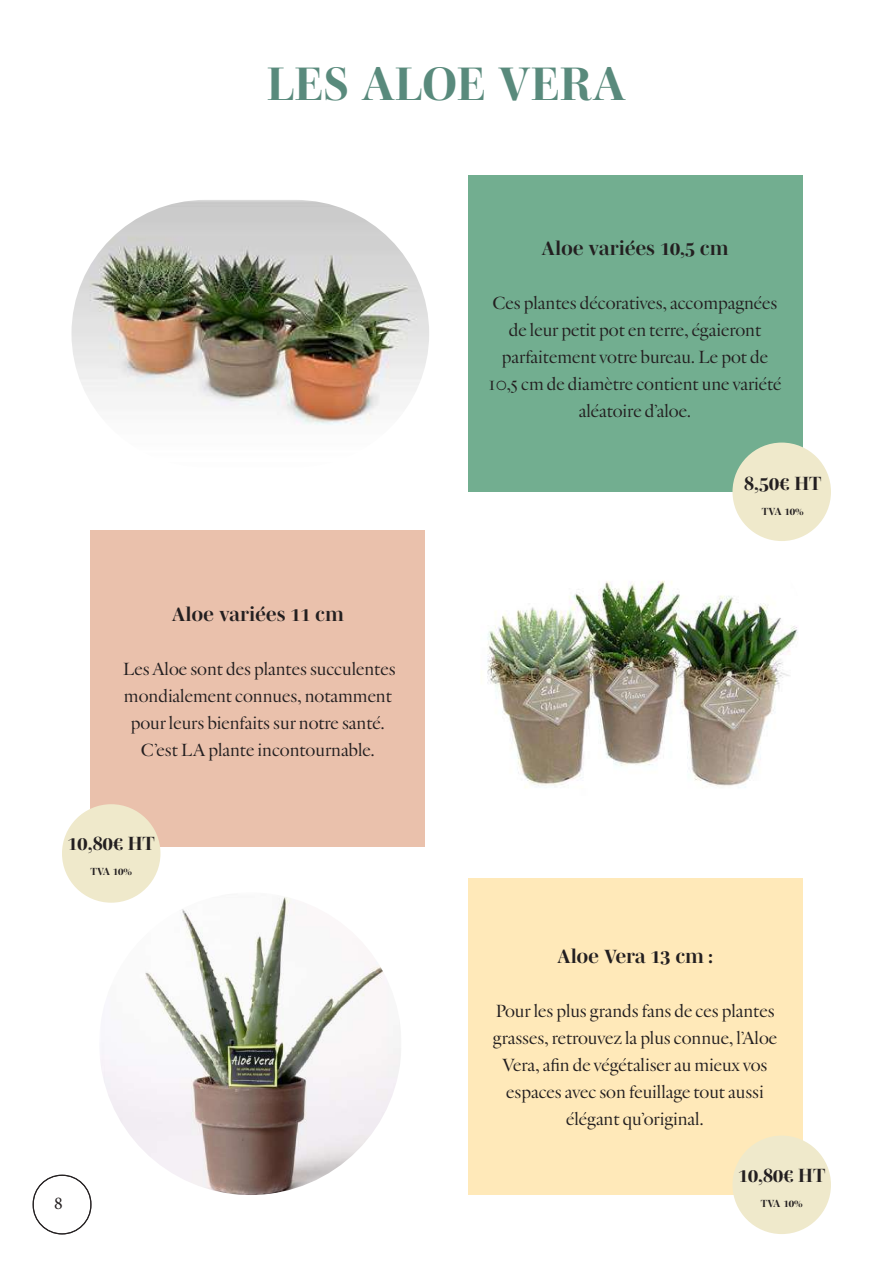
<style>
.page{position:relative;width:893px;height:1263px;background:#fff}
.page>*{position:absolute;margin:0;border:0;box-sizing:border-box;transform-origin:0 0}
.t1{font:700 48px "Mencken Std Head";color:#598a7c}
.t2{font:700 19.5px "Mencken Std Head";color:#231f20}
.t3{font:18px/27px "Verdigris MVB Pro Big";color:#231f20;text-align:center}
.t4{font:18px "Minion Pro";color:#231f20}
.t5{font:700 10.5px "Mencken Std Head";color:#231f20}
</style>
<div class="page">
<div style="left:33px;top:1175px;width:58px;height:59px;border:1px solid #231f20;border-radius:29px"></div>
<div style="left:468px;top:878px;width:334px;height:317px;background:#ffe9b9"></div>
<div style="left:468px;top:175px;width:334px;height:317px;background:#72ae90"></div>
<div style="left:91px;top:530px;width:334px;height:317px;background:#eac1ac"></div>
<img style="left:487px;top:580px;width:311px;height:208px">
<img style="left:71px;top:200px;width:358px;height:267px;border-radius:134px">
<img style="left:99px;top:892px;width:302px;height:303px;border-radius:151px">
<div style="left:732px;top:443px;width:99px;height:98px;background:#efe9cb;border-radius:50%"></div>
<div style="left:62px;top:804px;width:98px;height:99px;background:#efe9cb;border-radius:50%"></div>
<div style="left:732px;top:1135px;width:99px;height:99px;background:#efe9cb;border-radius:50%"></div>
<h1 class="t1" style="left:267px;top:56px;width:361px">LES ALOE VERA</h1>
<p class="t2" style="left:541px;top:238px;width:189px">Aloe variées 10,5 cm</p>
<p class="t3" style="left:488px;top:290px;width:295px">Ces plantes décoratives, accompagnées de leur petit pot en terre, égaieront parfaitement votre bureau. Le pot de 10,5 cm de diamètre contient une variété aléatoire d’aloe.</p>
<p class="t2" style="left:172px;top:604px;width:174px">Aloe variées 11 cm</p>
<p class="t3" style="left:123px;top:656px;width:274px">Les Aloe sont des plantes succulentes mondialement connues, notamment pour leurs bienfaits sur notre santé.<br>C’est LA plante incontournable.</p>
<p class="t2" style="left:68px;top:832px;width:89px">10,80€ HT</p>
<p class="t5" style="left:90px;top:866px;width:43px">TVA 10%</p>
<p class="t4" style="left:54px;top:1191px;width:10px">8</p>
<p class="t2" style="left:744px;top:472px;width:79px">8,50€ HT</p>
<p class="t5" style="left:762px;top:505px;width:43px">TVA 10%</p>
<p class="t2" style="left:557px;top:945px;width:157px">Aloe Vera 13 cm :</p>
<p class="t3" style="left:493px;top:997px;width:286px">Pour les plus grands fans de ces plantes grasses, retrouvez la plus connue, l’Aloe Vera, afin de végétaliser au mieux vos espaces avec son feuillage tout aussi élégant qu’original.</p>
<p class="t2" style="left:738px;top:1164px;width:89px">10,80€ HT</p>
<p class="t5" style="left:761px;top:1197px;width:43px">TVA 10%</p>
</div>
